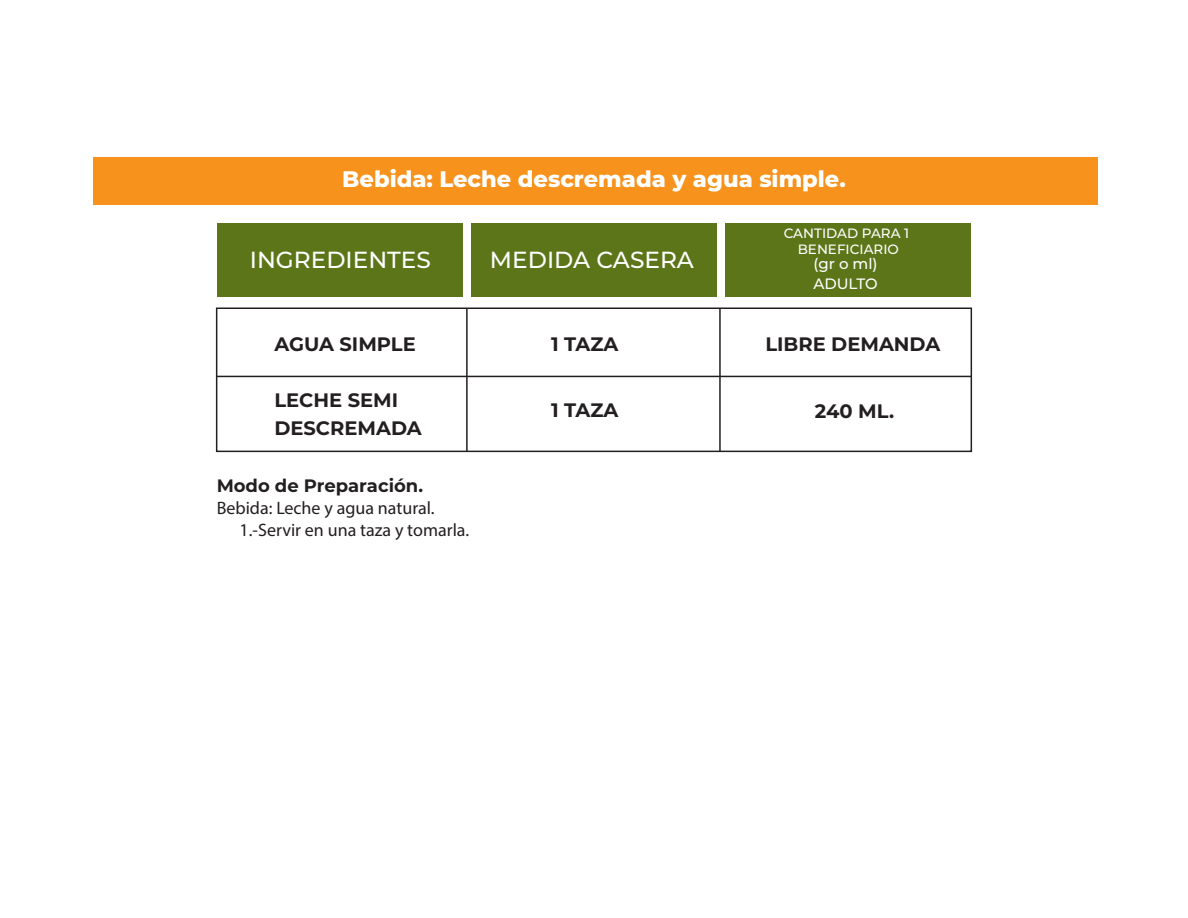
<style>
.page{position:relative;width:1188px;height:918px;background:#fff}
.page>*{position:absolute;margin:0;border:0;box-sizing:border-box;transform-origin:0 0}
.t1{font:500 23.25px "Montserrat";color:#fff}
.t2{font:800 22.5px "Montserrat";color:#fff}
.t3{font:700 19.5px/28.3px "Montserrat";color:#231f20}
.t4{font:18px/21.6px "Myriad Pro";color:#231f20}
.t5{font:700 18px "Montserrat";color:#231f20}
.t6{font:500 15px/20px "Montserrat";color:#fff}
.t7{font:500 13.5px/16.2px "Montserrat";color:#fff;text-align:center}
</style>
<div class="page">
<div style="left:93px;top:157px;width:1004px;height:48px;background:#f7931d"></div>
<div style="left:217px;top:223px;width:246px;height:74px;background:#5d7519"></div>
<div style="left:471px;top:223px;width:246px;height:74px;background:#5d7519"></div>
<div style="left:725px;top:223px;width:246px;height:74px;background:#5d7519"></div>
<div style="left:216px;top:308px;width:756px;height:144px;border:2px solid #231f20"></div>
<hr style="left:217px;top:376px;width:754px;height:1px;background:#231f20">
<hr style="left:466px;top:308px;width:2px;height:143px;background:#231f20">
<hr style="left:719px;top:308px;width:2px;height:143px;background:#231f20">
<p class="t2" style="left:342px;top:163px;width:505px">Bebida: Leche descremada y agua simple.</p>
<p class="t1" style="left:250px;top:244px;width:183px">INGREDIENTES</p>
<p class="t1" style="left:490px;top:244px;width:206px">MEDIDA CASERA</p>
<p class="t7" style="left:784px;top:224px;width:127px">CANTIDAD PARA 1<br>BENEFICIARIO</p>
<p class="t6" style="left:813px;top:253px;width:66px">(gr o ml)<br>ADULTO</p>
<p class="t3" style="left:274px;top:329px;width:143px">AGUA SIMPLE</p>
<p class="t3" style="left:551px;top:329px;width:69px">1 TAZA</p>
<p class="t3" style="left:765px;top:329px;width:177px">LIBRE DEMANDA</p>
<p class="t3" style="left:274px;top:385px;width:149px">LECHE SEMI<br>DESCREMADA</p>
<p class="t5" style="left:217px;top:473px;width:208px">Modo de Preparación.</p>
<p class="t4" style="left:240px;top:497px;width:231px;text-indent:-23px">Bebida: Leche y agua natural.<br>1.-Servir en una taza y tomarla.</p>
<p class="t3" style="left:551px;top:395px;width:69px">1 TAZA</p>
<p class="t3" style="left:815px;top:396px;width:81px">240 ML.</p>
</div>
